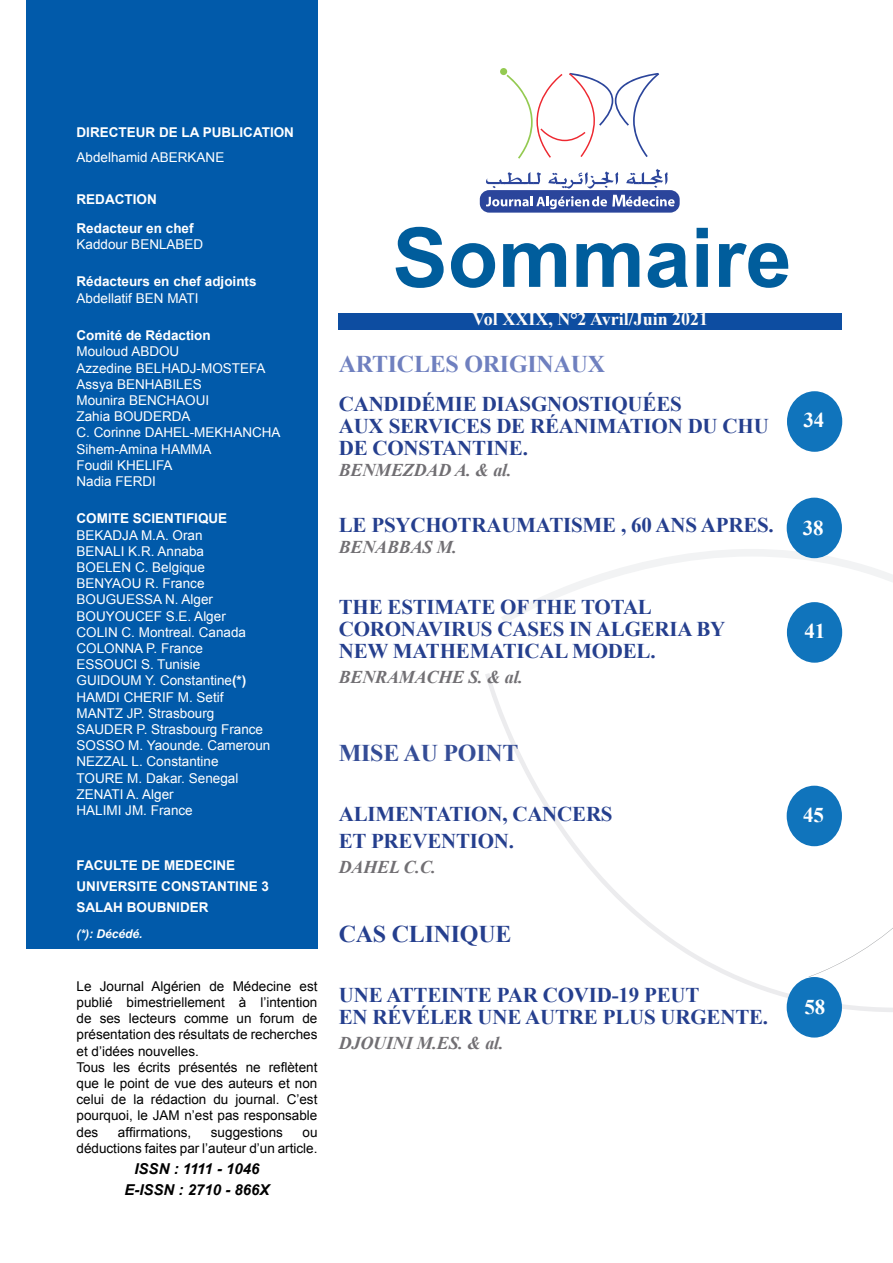
<style>
.page{position:relative;width:893px;height:1263px;background:#fff}
.page>*{position:absolute;margin:0;border:0;box-sizing:border-box;transform-origin:0 0}
.t1{font:700 82.5px "Arial";color:#005d9c}
.t2{font:700 24px "Times New Roman";letter-spacing:-.01em;color:#6f80bf}
.t3{font:700 24px "Times New Roman";letter-spacing:-.01em;color:#354d96}
.t4{font:700 24px "Times New Roman";letter-spacing:-.01em;color:#253f8e}
.t5{font:700 21px/26.5px "Times New Roman";letter-spacing:-.01em;color:#253f8e}
.t6{font:700 21px "Times New Roman";letter-spacing:-.01em;color:#fff}
.t7{font:italic 700 18px "Times New Roman";letter-spacing:-.01em;color:#716f73}
.t8{font:700 18px "Times New Roman";color:#fffcf9}
.t9{font:italic 700 15px/21px "Arial";color:#000;text-align:center}
.t10{font:13.5px/16.2px "Arial";color:#fff}
.t11{font:13.5px/16.2px "Arial";color:#000}
.t12{font:700 13.5px/21px "Arial";color:#fff}
.t13{font:italic 700 12px "Arial";color:#fff}
.s1{font-weight:700}
</style>
<div class="page">
<div style="left:500px;top:68px;width:7px;height:7px;background:#94ca51;border-radius:50%"></div>
<svg style="left:506px;top:73px;width:153px;height:86px"></svg>
<div style="left:480px;top:190px;width:200px;height:23px;background:#2b459b;border-radius:9px"></div>
<svg style="left:486px;top:172px;width:55px;height:16px"></svg>
<svg style="left:548px;top:171px;width:70px;height:18px"></svg>
<svg style="left:626px;top:169px;width:42px;height:19px"></svg>
<svg style="left:486px;top:195px;width:189px;height:14px"></svg>
<div style="left:339px;top:313px;width:503px;height:17px;background:#0d4da1"></div>
<svg style="left:485px;top:673px;width:408px;height:339px"></svg>
<svg style="left:501px;top:549px;width:392px;height:229px"></svg>
<div style="left:26px;top:0;width:291px;height:948px;background:#015aaa"></div>
<div style="left:787px;top:391px;width:55px;height:61px;background:#1074bc;border-radius:50%"></div>
<div style="left:787px;top:498px;width:55px;height:60px;background:#1074bc;border-radius:50%"></div>
<div style="left:787px;top:602px;width:55px;height:61px;background:#1074bc;border-radius:50%"></div>
<div style="left:787px;top:786px;width:55px;height:60px;background:#1074bc;border-radius:50%"></div>
<div style="left:787px;top:977px;width:55px;height:60px;background:#1074bc;border-radius:50%"></div>
<p class="t12" style="left:77px;top:123px;width:219px">DIRECTEUR DE LA PUBLICATION</p>
<p class="t10" style="left:77px;top:149px;width:149px">Abdelhamid ABERKANE</p>
<p class="t12" style="left:77px;top:185px;width:119px;line-height:29px">REDACTION<br>Redacteur en chef</p>
<p class="t10" style="left:77px;top:236px;width:128px">Kaddour BENLABED</p>
<p class="t12" style="left:77px;top:272px;width:182px">Rédacteurs en chef adjoints</p>
<p class="t10" style="left:77px;top:290px;width:124px">Abdellatif BEN MATI</p>
<p class="t12" style="left:77px;top:325px;width:136px">Comité de Rédaction</p>
<p class="t10" style="left:77px;top:344px;width:206px">Mouloud ABDOU<br>Azzedine BELHADJ-MOSTEFA<br>Assya BENHABILES<br>Mounira BENCHAOUI<br>Zahia BOUDERDA<br>C. Corinne DAHEL-MEKHANCHA<br>Sihem-Amina HAMMA<br>Foudil KHELIFA<br>Nadia FERDI</p>
<p class="t12" style="left:77px;top:509px;width:152px">COMITE SCIENTIFIQUE</p>
<p class="t10" style="left:77px;top:527px;width:128px">BEKADJA M.A. Oran<br>Benali</p>
<p class="t10" style="left:77px;top:543px;width:171px;text-indent:52px">K.R. Annaba<br>BOELEN C. Belgique<br>BENYAOU R. France<br>BOUGUESSA N. Alger<br>BOUYOUCEF S.E. Alger<br>COLIN C. Montreal. Canada<br>COLONNA P. France<br>ESSOUCI S. Tunisie<br>Guidoum</p>
<p class="t10" style="left:145px;top:673px;width:103px">Y. Constantine<span class="s1">(*)</span></p>
<p class="t10" style="left:77px;top:689px;width:19px">Hamdi</p>
<p class="t10" style="left:124px;top:689px;width:19px">Cherif</p>
<p class="t10" style="left:178px;top:689px;width:47px">M. Setif</p>
<p class="t10" style="left:77px;top:705px;width:21px">Mantz</p>
<p class="t10" style="left:77px;top:705px;width:195px;text-indent:50px">JP. Strasbourg<br>SAUDER P. Strasbourg France<br>SOSSO M. Yaounde. Cameroun<br>NEZZAL L. Constantine<br>TOURE M. Dakar. Senegal<br>ZENATI A. Alger<br>HALIMI JM. France</p>
<p class="t12" style="left:77px;top:855px;width:194px">FACULTE DE MEDECINE<br>UNIVERSITE CONSTANTINE 3<br>SALAH BOUBNIDER</p>
<p class="t13" style="left:77px;top:926px;width:68px">(*): Décédé.</p>
<p class="t11" style="left:77px;top:978px;width:242px">Le Journal Algérien de Médecine est publié bimestriellement à l’intention de ses lecteurs comme un forum de présentation des résultats de recherches et d’idées nouvelles.<br>Tous les écrits présentés ne reflètent que le point de vue des auteurs et non celui de la rédaction du journal. C’est pourquoi, le JAM n’est pas responsable des</p>
<p class="t11" style="left:118px;top:1124px;width:75px">affirmations,</p>
<p class="t11" style="left:211px;top:1124px;width:74px">suggestions</p>
<p class="t11" style="left:77px;top:1124px;width:242px;text-align:right">ou<br>déductions faites par l’auteur d’un article.</p>
<p class="t9" style="left:124px;top:1158px;width:147px">ISSN : 1111 - 1046<br>E-ISSN : 2710 - 866X</p>
<h1 class="t1" style="left:393px;top:204px;width:400px">Sommaire</h1>
<h3 class="t8" style="left:472px;top:307px;width:237px">VOL XXIX, N°2 AVRIL/JUIN 2021</h3>
<h2 class="t2" style="left:339px;top:347px;width:268px">ARTICLES ORIGINAUX</h2>
<h3 class="t5" style="left:339px;top:390px;width:172px">CANDIDÉMIE DIASGNOSTI</h3>
<h3 class="t5" style="left:611px;top:390px;width:58px">QUÉES</h3>
<h3 class="t5" style="left:339px;top:412px;width:16px">AUX</h3>
<h3 class="t5" style="left:389px;top:412px;width:14px">SERVICES</h3>
<h3 class="t5" style="left:496px;top:412px;width:135px">DE RÉANIMATION</h3>
<h3 class="t5" style="left:688px;top:412px;width:83px">DU CHU</h3>
<h3 class="t5" style="left:339px;top:434px;width:64px">DE CONSTANTINE</h3>
<h3 class="t5" style="left:523px;top:434px;width:7px">.</h3>
<h3 class="t7" style="left:339px;top:457px;width:174px">BENMEZDAD A. &amp; al.</h3>
<h3 class="t6" style="left:803px;top:405px;width:22px">34</h3>
<h3 class="t5" style="left:339px;top:511px;width:437px">LE PSYCHOTRAUMATISME , 60 ANS APRES.</h3>
<h3 class="t7" style="left:339px;top:534px;width:120px">BENABBAS M.</h3>
<h3 class="t6" style="left:803px;top:513px;width:22px">38</h3>
<h3 class="t5" style="left:339px;top:593px;width:62px">THE ESTI</h3>
<h3 class="t5" style="left:435px;top:593px;width:34px">MATE</h3>
<h3 class="t5" style="left:500px;top:593px;width:48px">O F THE</h3>
<h3 class="t5" style="left:581px;top:593px;width:29px">TOTAL</h3>
<h3 class="t5" style="left:339px;top:615px;width:30px">CORONAVIRUS</h3>
<h3 class="t5" style="left:497px;top:615px;width:29px">CASES</h3>
<h3 class="t5" style="left:569px;top:615px;width:57px">IN ALGERIA</h3>
<h3 class="t5" style="left:696px;top:615px;width:30px">BY</h3>
<h3 class="t5" style="left:339px;top:637px;width:89px">NEW MATHE</h3>
<h3 class="t5" style="left:470px;top:637px;width:34px">MATICAL</h3>
<h3 class="t5" style="left:572px;top:637px;width:85px">MODEL.</h3>
<h3 class="t7" style="left:339px;top:664px;width:186px">BENRAMACHE S. &amp; al.</h3>
<h3 class="t6" style="left:804px;top:616px;width:22px">41</h3>
<h2 class="t3" style="left:339px;top:736px;width:181px">MISE AU POINT</h2>
<h3 class="t5" style="left:339px;top:800px;width:275px">ALIMENTATION, CANCERS<br>ET PREVENTION.</h3>
<h3 class="t7" style="left:339px;top:854px;width:99px">DAHEL C.C.</h3>
<h2 class="t4" style="left:339px;top:917px;width:174px">CAS CLINIQUE</h2>
<h3 class="t5" style="left:339px;top:981px;width:62px">UNE ATTEINTE</h3>
<h3 class="t5" style="left:497px;top:981px;width:15px">PAR</h3>
<h3 class="t5" style="left:543px;top:981px;width:29px">COVI</h3>
<h3 class="t5" style="left:597px;top:981px;width:62px">D-19 PEUT</h3>
<h3 class="t5" style="left:339px;top:1004px;width:107px">EN RÉVÉLER</h3>
<h3 class="t5" style="left:478px;top:1004px;width:16px">UNE</h3>
<h3 class="t5" style="left:525px;top:1004px;width:16px">AUTRE</h3>
<h3 class="t5" style="left:603px;top:1004px;width:14px">PLUS</h3>
<h3 class="t5" style="left:661px;top:1004px;width:16px">URGENTE</h3>
<h3 class="t5" style="left:763px;top:1004px;width:7px">.</h3>
<h3 class="t7" style="left:339px;top:1031px;width:166px">DJOUINI M.ES. &amp; al.</h3>
<h3 class="t6" style="left:803px;top:800px;width:22px">45</h3>
<h3 class="t6" style="left:805px;top:992px;width:22px">58</h3>
</div>
